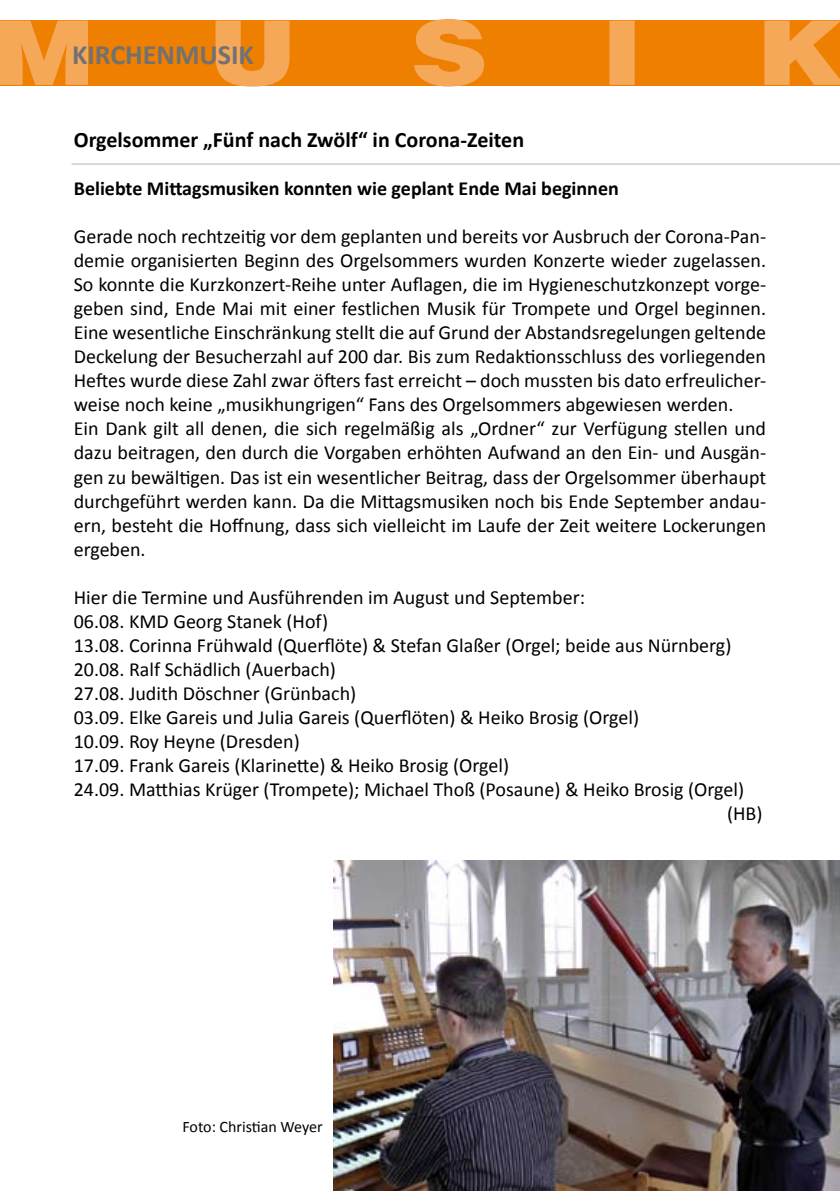
<style>
.page{position:relative;width:840px;height:1191px;background:#fff}
.page>*{position:absolute;margin:0;border:0;box-sizing:border-box;transform-origin:0 0}
.t1{font:700 28px "Calibri";color:#707173}
.t2{font:700 22px "Calibri";color:#000}
.t3{font:20px/24px "Calibri";color:#000}
.t4{font:700 20px "Calibri";color:#000}
.t5{font:16px "Calibri";color:#000}
</style>
<div class="page">
<svg style="left:0;top:19px;width:839px;height:68px;background:#f08e20"></svg>
<hr style="left:71px;top:163px;width:768px;height:2px;background:#d9dadb">
<img style="left:333px;top:860px;width:506px;height:331px">
<h1 class="t1" style="left:72px;top:38px;width:183px">KIRCHENMUSIK</h1>
<p class="t2" style="left:74px;top:126px;width:451px">Orgelsommer „Fünf nach Zwölf“ in Corona-Zeiten</p>
<p class="t4" style="left:74px;top:176px;width:546px">Beliebte Mittagsmusiken konnten wie geplant Ende Mai beginnen</p>
<p class="t3" style="left:74px;top:224px;width:693px">Gerade noch rechtzeitig vor dem geplanten und bereits vor Ausbruch der Corona-Pan&shy;demie organisierten Beginn des Orgelsommers wurden Konzerte wieder zugelassen.<br>So konnte die Kurzkonzert-Reihe unter Auflagen, die im Hygieneschutzkonzept vorge&shy;geben sind, Ende Mai mit einer festlichen Musik für Trompete und Orgel beginnen.<br>Eine wesentliche Einschränkung stellt die auf Grund der Abstandsregelungen geltende Deckelung der Besucherzahl auf 200 dar. Bis zum Redaktionsschluss des vorliegenden Heftes wurde diese Zahl zwar öfters fast erreicht – doch mussten bis dato erfreulicher&shy;weise noch keine „musikhungrigen“ Fans des Orgelsommers abgewiesen werden.<br>Ein Dank gilt all denen, die sich regelmäßig als „Ordner“ zur Verfügung stellen und dazu beitragen, den durch die Vorgaben erhöhten Aufwand an den Ein- und Ausgän&shy;gen zu bewältigen. Das ist ein wesentlicher Beitrag, dass der Orgelsommer überhaupt durchgeführt werden kann. Da die Mittagsmusiken noch bis Ende September andau&shy;ern, besteht die Hoffnung, dass sich vielleicht im Laufe der Zeit weitere Lockerungen ergeben.</p>
<p class="t3" style="left:74px;top:584px;width:512px">Hier die Termine und Ausführenden im August und September:</p>
<p class="t3" style="left:74px;top:608px;width:256px">06.08. KMD Georg Stanek (Hof)</p>
<p class="t3" style="left:74px;top:632px;width:658px">13.08. Corinna Frühwald (Querflöte) &amp; Stefan Glaßer (Orgel; beide aus Nürnberg)</p>
<p class="t3" style="left:74px;top:656px;width:263px">20.08. Ralf Schädlich (Auerbach)</p>
<p class="t3" style="left:74px;top:680px;width:284px">27.08. Judith Döschner (Grünbach)</p>
<p class="t3" style="left:74px;top:704px;width:566px">03.09. Elke Gareis und Julia Gareis (Querflöten) &amp; Heiko Brosig (Orgel)</p>
<p class="t3" style="left:74px;top:728px;width:227px">10.09. Roy Heyne (Dresden)</p>
<p class="t3" style="left:74px;top:752px;width:436px">17.09. Frank Gareis (Klarinette) &amp; Heiko Brosig (Orgel)</p>
<p class="t3" style="left:74px;top:776px;width:671px">24.09. Matthias Krüger (Trompete); Michael Thoß (Posaune) &amp; Heiko Brosig (Orgel)</p>
<p class="t3" style="left:726px;top:800px;width:37px">(HB)</p>
<p class="t5" style="left:182px;top:1116px;width:142px">Foto: Christian Weyer</p>
</div>
